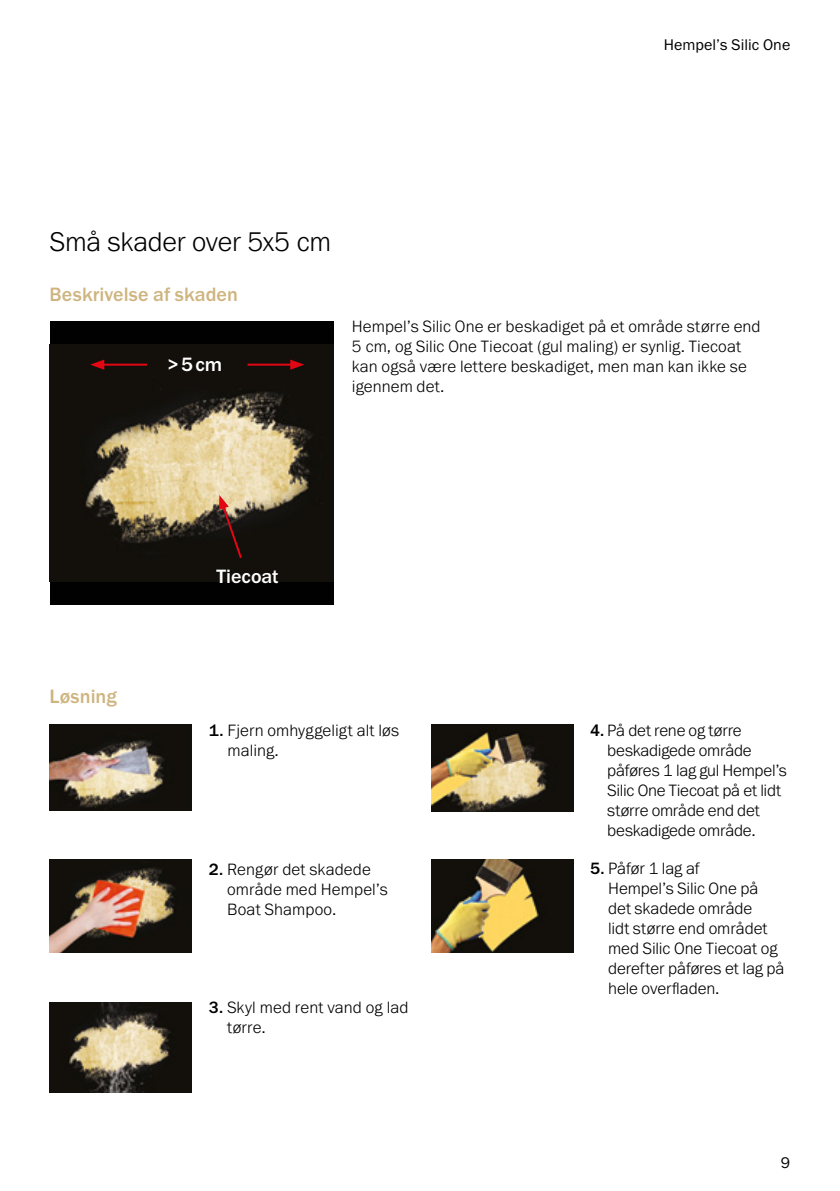
<style>
.page{position:relative;width:840px;height:1191px;background:#fff}
.page>*{position:absolute;margin:0;border:0;box-sizing:border-box;transform-origin:0 0}
.t1{font:300 28px "Franklin Gothic URW";letter-spacing:-.01em;color:#000}
.t2{font:500 20px "Franklin Gothic URW";letter-spacing:.005em;color:#ceb47f}
.t3{font:500 20px "Franklin Gothic URW";color:#fff}
.t4{font:300 17px/20px "Franklin Gothic URW";color:#000}
.t5{font:16px "Franklin Gothic URW Boo";color:#000}
.s1{font-weight:500}
</style>
<div class="page">
<img style="left:50px;top:724px;width:141px;height:86px">
<img style="left:50px;top:860px;width:141px;height:92px">
<img style="left:50px;top:1002px;width:141px;height:90px">
<img style="left:431px;top:724px;width:142px;height:87px">
<img style="left:431px;top:860px;width:142px;height:93px">
<div style="left:50px;top:321px;width:283px;height:284px;background:#010102"></div>
<img style="left:50px;top:345px;width:283px;height:236px">
<svg style="left:219px;top:495px;width:24px;height:65px;background:#5b3d32"></svg>
<hr style="left:101px;top:364px;width:46px;height:2px;background:#e30613">
<svg style="left:90px;top:359px;width:14px;height:11px"></svg>
<hr style="left:247px;top:364px;width:46px;height:2px;background:#e30613">
<svg style="left:290px;top:359px;width:14px;height:11px"></svg>
<p class="t5" style="left:663px;top:34px;width:128px">Hempel’s Silic One</p>
<h1 class="t1" style="left:50px;top:224px;width:283px">Små skader over 5x5 cm</h1>
<p class="t2" style="left:50px;top:281px;width:190px">Beskrivelse af skaden</p>
<p class="t3" style="left:167px;top:352px;width:57px">&gt;5cm</p>
<p class="t4" style="left:351px;top:316px;width:410px">Hempel’s Silic One er beskadiget på et område større end 5 cm, og Silic One Tiecoat (gul maling) er synlig. Tiecoat kan også være lettere beskadiget, men man kan ikke se igennem det.</p>
<p class="t2" style="left:50px;top:684px;width:69px">Løsning</p>
<p class="t3" style="left:216px;top:564px;width:64px">Tiecoat</p>
<p class="t4" style="left:227px;top:719px;width:173px;text-indent:-19px"><span class="s1">1.</span> Fjern omhyggeligt alt løs maling.</p>
<p class="t4" style="left:227px;top:858px;width:162px;text-indent:-18px"><span class="s1">2.</span> Rengør det skadede område med Hempel’s<br>Boat Shampoo.</p>
<p class="t4" style="left:227px;top:997px;width:183px;text-indent:-18px"><span class="s1">3.</span> Skyl med rent vand og lad tørre.</p>
<p class="t4" style="left:607px;top:719px;width:181px;text-indent:-17px"><span class="s1">4.</span> På det rene og tørre beskadigede område påføres 1 lag gul Hempel’s<br>Silic One Tiecoat på et lidt større område end det beskadigede område.</p>
<p class="t4" style="left:607px;top:858px;width:178px;text-indent:-18px"><span class="s1">5.</span> Påfør 1 lag af<br>Hempel’s Silic One på det skadede område<br>lidt større end området med Silic One Tiecoat og derefter påføres et lag på hele overfladen.</p>
<p class="t5" style="left:780px;top:1152px;width:11px">9</p>
</div>
